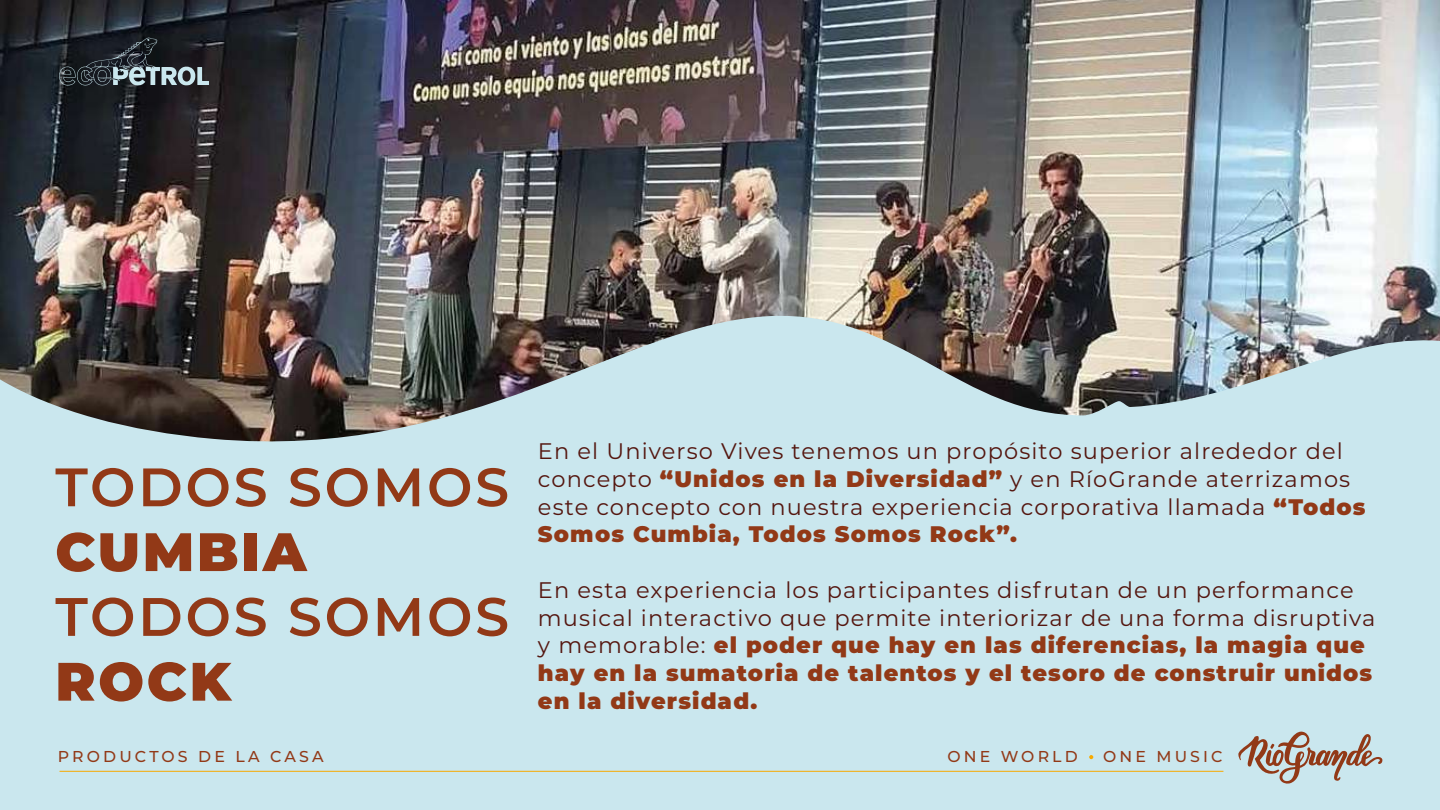
<style>
.page{position:relative;width:1440px;height:810px;background:#fff}
.page>*{position:absolute;margin:0;border:0;box-sizing:border-box;transform-origin:0 0}
.t1{font:600 54px "Montserrat";letter-spacing:.05em;color:#923917}
.t2{font:900 54px "Montserrat";letter-spacing:.05em;color:#923917}
.t3{font:22.5px/27.8px "Montserrat";letter-spacing:.05em;color:#54160f}
.t4{font:500 15.75px "Montserrat";letter-spacing:.2em;color:#923917}
.s1{font-weight:900;color:#923917}
</style>
<div class="page">
<div style="left:0;top:287px;width:1440px;height:523px;background:#cae7ee"></div>
<svg style="left:1238px;top:731px;width:144px;height:53px"></svg>
<svg style="left:1089px;top:755px;width:4px;height:4px"></svg>
<hr style="left:60px;top:771px;width:1163px;height:1px;background:#f8aa00">
<img style="left:0;top:0;width:1440px;height:442px">
<svg style="left:59px;top:38px;width:150px;height:48px;background:#383f45"></svg>
<h1 class="t1" style="left:55px;top:449px;width:455px">TODOS SOMOS</h1>
<h1 class="t2" style="left:55px;top:511px;width:253px">CUMBIA</h1>
<h1 class="t1" style="left:55px;top:578px;width:455px">TODOS SOMOS</h1>
<h1 class="t2" style="left:55px;top:641px;width:177px">ROCK</h1>
<p class="t3" style="left:538px;top:437px;width:829px">En el Universo Vives tenemos un propósito superior alrededor del concepto <span class="s1">“Unidos en la Diversidad”</span> y en RíoGrande aterrizamos este concepto con nuestra experiencia corporativa llamada <span class="s1">“Todos Somos Cumbia, Todos Somos Rock”.</span></p>
<p class="t3" style="left:538px;top:575px;width:839px">En esta experiencia los participantes disfrutan de un performance musical interactivo que permite interiorizar de una forma disruptiva y memorable: <span class="s1">el poder que hay en las diferencias, la magia que hay en la sumatoria de talentos y el tesoro de construir unidos en la diversidad.</span></p>
<p class="t4" style="left:58px;top:746px;width:267px">PRODUCTOS DE LA CASA</p>
<p class="t4" style="left:947px;top:746px;width:132px">ONE WORLD</p>
<p class="t4" style="left:1103px;top:746px;width:121px">ONE MUSIC</p>
</div>
